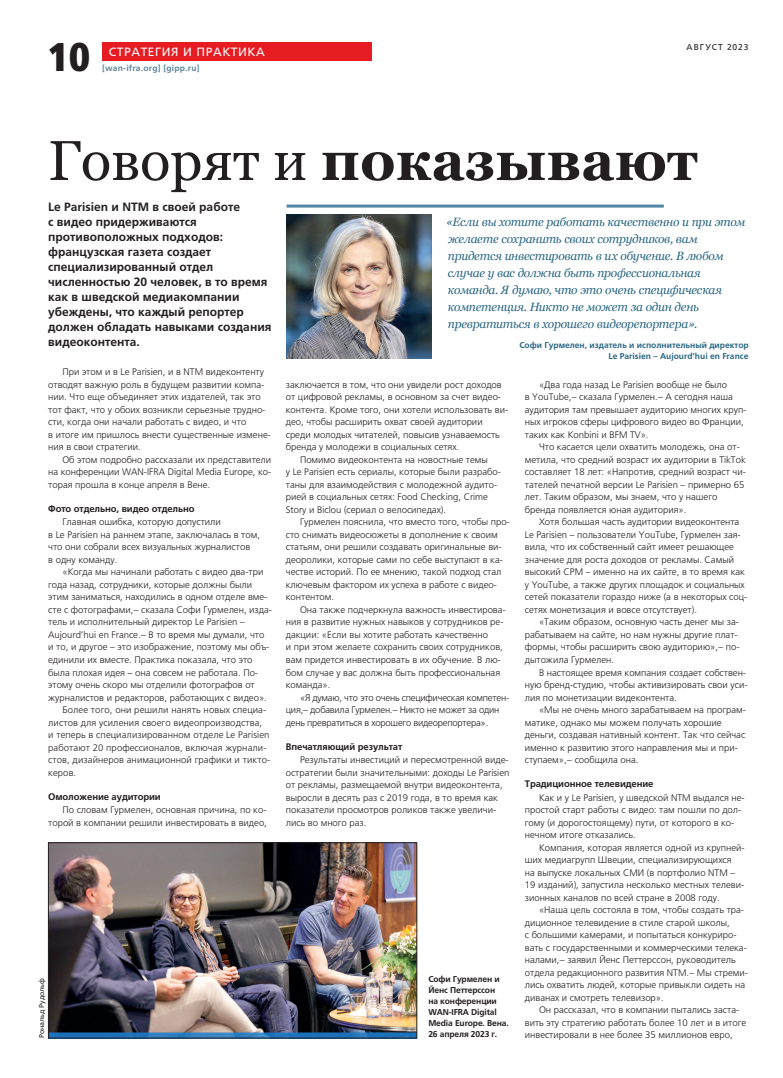
<style>
.page{position:relative;width:783px;height:1078px;background:#fff}
.page>*{position:absolute;margin:0;border:0;box-sizing:border-box;transform-origin:0 0}
.загловок_BOLD_55{font:700 56px "Georgia";color:#231f20}
.page{font:900 condensed 40px "Frutiger LT Com";color:#231f20}
.quote_long{font:italic 12px/17px "Georgia";letter-spacing:-.02em;color:#2a6783}
.лид{font:700 12px/15px "Frutiger LTCYR";color:#231f20}
.header_section{font:12px "Frutiger LTCYR";letter-spacing:.05em;color:#fff}
.текст{font:300 9.5px/12.5px "Frutiger LTCYR";color:#231f20}
.текст-2{font:300 9.5px/12.5px "Frutiger LTCYR";letter-spacing:-.02em;color:#231f20}
.подзаг_приподнятый{font:700 9.5px "Frutiger LTCYR";letter-spacing:-.01em;color:#231f20}
.подпись_фото{font:700 8.5px/11px "Frutiger LTCYR";letter-spacing:-.015em;color:#231f20}
.quote_long-2{font:700 8.5px/11px "Frutiger LTCYR";color:#2a6783;text-align:right}
.t1{font:700 8.5px "Frutiger LTCYR";letter-spacing:.025em;color:#5c859d}
.t2{font:8.5px "Frutiger LTCYR";letter-spacing:.11em;color:#231f20}
.авто_фото__у_фотки{font:7px "Frutiger LTCYR";color:#231f20}
.s1{font-weight:400}
</style>
<div class="page">
<div style="left:102px;top:43px;width:269px;height:18px;background:#e71b22"></div>
<img style="left:50px;top:844px;width:365px;height:191px">
<div style="left:48px;top:842px;width:369px;height:195px;border:1px solid #231f20"></div>
<hr style="left:286px;top:204px;width:377px;height:3px;background:#5386a6">
<img style="left:286px;top:215px;width:145px;height:144px">
<p class="page" style="left:48px;top:33px;width:43px">10</p>
<p class="header_section" style="left:109px;top:45px;width:157px">СТРАТЕГИЯ И ПРАКТИКА</p>
<p class="t1" style="left:102px;top:63px;width:99px">[wan-ifra.org] [gipp.ru]</p>
<p class="t2" style="left:686px;top:42px;width:63px">АВГУСТ 2023</p>
<p class="загловок_BOLD_55" style="left:48px;top:124px;width:650px"><span class="s1">Говорят и</span> показывают</p>
<p class="лид" style="left:48px;top:199px;width:225px">Le Parisien и NTM в своей работе<br>с видео придерживаются противоположных подходов: французская газета создает специализированный отдел численностью 20 человек, в то время как в шведской медиакомпании убеждены, что каждый репортер должен обладать навыками создания видеоконтента.</p>
<p class="текст" style="left:48px;top:365px;width:224px;text-indent:14px">При этом и в Le Parisien, и в NTM видеконтенту отводят важную роль в будущем развитии компа&shy;нии. Что еще объединяет этих издателей, так это тот факт, что у обоих возникли серьезные трудно&shy;сти, когда они начали работать с видео, и что<br>в итоге им пришлось внести существенные измене&shy;ния в свои стратегии.</p>
<p class="текст" style="left:48px;top:453px;width:224px;text-align:justify;text-indent:14px">Об этом подробно рассказали их представители на конференции WAN-IFRA Digital Media Europe, ко&shy;торая прошла в конце апреля в Вене.</p>
<p class="подзаг_приподнятый" style="left:48px;top:503px;width:148px">Фото отдельно, видео отдельно</p>
<p class="текст" style="left:48px;top:515px;width:213px;text-indent:14px">Главная ошибка, которую допустили<br>в Le Parisien на раннем этапе, заключалась в том, что они собрали всех визуальных журналистов<br>в одну команду.</p>
<p class="текст" style="left:48px;top:565px;width:225px;text-indent:14px">«Когда мы начинали работать с видео два-три года назад, сотрудники, которые должны были этим заниматься, находились в одном отделе вме&shy;сте с фотографами,– сказала Софи Гурмелен, изда&shy;тель и исполнительный директор Le Parisien – Aujourd’hui en France.– В то время мы думали, что и то, и другое – это изображение, поэтому мы объ&shy;единили их вместе. Практика показала, что это была плохая идея – она совсем не работала. По&shy;этому очень скоро мы отделили фотографов от журналистов и редакторов, работающих с видео».</p>
<p class="текст" style="left:48px;top:703px;width:223px;text-indent:14px">Более того, они решили нанять новых специа&shy;листов для усиления своего видеопроизводства,<br>и теперь в специализированном отделе Le Parisien работают 20 профессионалов, включая журнали&shy;стов, дизайнеров анимационной графики и тикто&shy;керов.</p>
<p class="подзаг_приподнятый" style="left:48px;top:790px;width:114px">Омоложение аудитории</p>
<p class="текст" style="left:48px;top:803px;width:220px;text-align:right">По словам Гурмелен, основная причина, по ко&shy;торой в компании решили инвестировать в видео,</p>
<p class="авто_фото__у_фотки" style="left:38px;top:1037px;width:62px;rotate:-90deg">Рональд Рудольф</p>
<p class="quote_long" style="left:446px;top:213px;width:300px">«Если вы хотите работать качественно и при этом желаете сохранить своих сотрудников, вам придется инвестировать в их обучение. В любом случае у вас должна быть профессиональная команда. Я думаю, что это очень специфическая компетенция. Никто не может за один день превратиться в хорошего видеорепортера».</p>
<p class="quote_long-2" style="left:519px;top:339px;width:231px">Софи Гурмелен, издатель и исполнительный директор<br>Le Parisien – Aujourd’hui en France</p>
<p class="текст" style="left:286px;top:378px;width:224px">заключается в том, что они увидели рост доходов от цифровой рекламы, в основном за счет видео&shy;контента. Кроме того, они хотели использовать ви&shy;део, чтобы расширить охват своей аудитории среди молодых читателей, повысив узнаваемость бренда у молодежи в социальных сетях.</p>
<p class="текст" style="left:286px;top:453px;width:216px;text-indent:14px">Помимо видеоконтента на новостные темы<br>у Le Parisien есть сериалы, которые были разрабо&shy;таны для взаимодействия с молодежной аудито&shy;рией в социальных сетях: Food Checking, Crime Story и Biclou (сериал о велосипедах).</p>
<p class="текст" style="left:286px;top:515px;width:225px;text-indent:14px">Гурмелен пояснила, что вместо того, чтобы про&shy;сто снимать видеосюжеты в дополнение к своим статьям, они решили создавать оригинальные ви&shy;деоролики, которые сами по себе выступают в ка&shy;честве историй. По ее мнению, такой подход стал ключевым фактором их успеха в работе с видео&shy;контентом.</p>
<p class="текст" style="left:286px;top:603px;width:221px;text-indent:14px">Она также подчеркнула важность инвестирова&shy;ния в развитие нужных навыков у сотрудников ре&shy;дакции: «Если вы хотите работать качественно<br>и при этом желаете сохранить своих сотрудников, вам придется инвестировать в их обучение. В лю&shy;бом случае у вас должна быть профессиональная команда».</p>
<p class="текст-2" style="left:286px;top:690px;width:225px;text-indent:14px">«Я думаю, что это очень специфическая компетен&shy;ция,– добавила Гурмелен.– Никто не может за один день превратиться в хорошего видеорепортера».</p>
<p class="подзаг_приподнятый" style="left:286px;top:740px;width:118px">Впечатляющий результат</p>
<p class="текст" style="left:286px;top:753px;width:225px;text-indent:14px">Результаты инвестиций и пересмотренной виде&shy;остратегии были значительными: доходы Le Parisien от рекламы, размещаемой внутри видеоконтента, выросли в десять раз с 2019 года, в то время как показатели просмотров роликов также увеличи&shy;лись во много раз.</p>
<p class="подпись_фото" style="left:428px;top:973px;width:82px">Софи Гурмелен и<br>Йенс Петтерссон<br>на конференции<br>WAN-IFRA Digital<br>Media Europe. Вена.</p>
<p class="подпись_фото" style="left:428px;top:1028px;width:70px">26 апреля 2023 г.</p>
<p class="текст" style="left:524px;top:378px;width:223px;text-indent:14px">«Два года назад Le Parisien вообще не было<br>в YouTube,– сказала Гурмелен.– А сегодня наша аудитория там превышает аудиторию многих круп&shy;ных игроков сферы цифрового видео во Франции, таких как Konbini и BFM TV».</p>
<p class="текст" style="left:524px;top:440px;width:222px;text-indent:14px">Что касается цели охватить молодежь, она от&shy;метила, что средний возраст их аудитории в TikTok составляет 18 лет: «Напротив, средний возраст чи&shy;тателей печатной версии Le Parisien – примерно 65 лет. Таким образом, мы знаем, что у нашего бренда появляется юная аудитория».</p>
<p class="текст" style="left:524px;top:515px;width:224px;text-indent:14px">Хотя большая часть аудитории видеоконтента Le Parisien – пользователи YouTube, Гурмелен зая&shy;вила, что их собственный сайт имеет решающее значение для роста доходов от рекламы. Самый высокий CPM – именно на их сайте, в то время как у YouTube, а также других площадок и социальных сетей показатели гораздо ниже (а в некоторых соц&shy;сетях монетизация и вовсе отсутствует).</p>
<p class="текст" style="left:524px;top:615px;width:216px;text-indent:14px">«Таким образом, основную часть денег мы за&shy;рабатываем на сайте, но нам нужны другие плат&shy;формы, чтобы расширить свою аудиторию»,– по&shy;дытожила Гурмелен.</p>
<p class="текст" style="left:524px;top:665px;width:224px;text-indent:14px">В настоящее время компания создает собствен&shy;ную бренд-студию, чтобы активизировать свои уси&shy;лия по монетизации видеконтента.</p>
<p class="текст" style="left:524px;top:703px;width:223px;text-indent:14px">«Мы не очень много зарабатываем на програм&shy;матике, однако мы можем получать хорошие деньги, создавая нативный контент. Так что сейчас именно к развитию этого направления мы и при&shy;ступаем»,– сообщила она.</p>
<p class="подзаг_приподнятый" style="left:524px;top:778px;width:130px">Традиционное телевидение</p>
<p class="текст" style="left:524px;top:790px;width:221px;text-indent:14px">Как и у Le Parisien, у шведской NTM выдался не&shy;простой старт работы с видео: там пошли по дол&shy;гому (и дорогостоящему) пути, от которого в ко&shy;нечном итоге отказались.</p>
<p class="текст" style="left:524px;top:840px;width:221px;text-indent:14px">Компания, которая является одной из крупней&shy;ших медиагрупп Швеции, специализирующихся<br>на выпуске локальных СМИ (в портфолио NTM – 19 изданий), запустила несколько местных телеви&shy;зионных каналов по всей стране в 2008 году.</p>
<p class="текст" style="left:524px;top:903px;width:225px;text-indent:14px">«Наша цель состояла в том, чтобы создать тра&shy;диционное телевидение в стиле старой школы,<br>с большими камерами, и попытаться конкуриро&shy;вать с государственными и коммерческими телека&shy;налами,– заявил Йенс Петтерссон, руководитель отдела редакционного развития NTM.– Мы стреми&shy;лись охватить людей, которые привыкли сидеть на диванах и смотреть телевизор».</p>
<p class="текст" style="left:524px;top:1003px;width:223px;text-indent:14px">Он рассказал, что в компании пытались заста&shy;вить эту стратегию работать более 10 лет и в итоге инвестировали в нее более 35 миллионов евро,</p>
</div>
